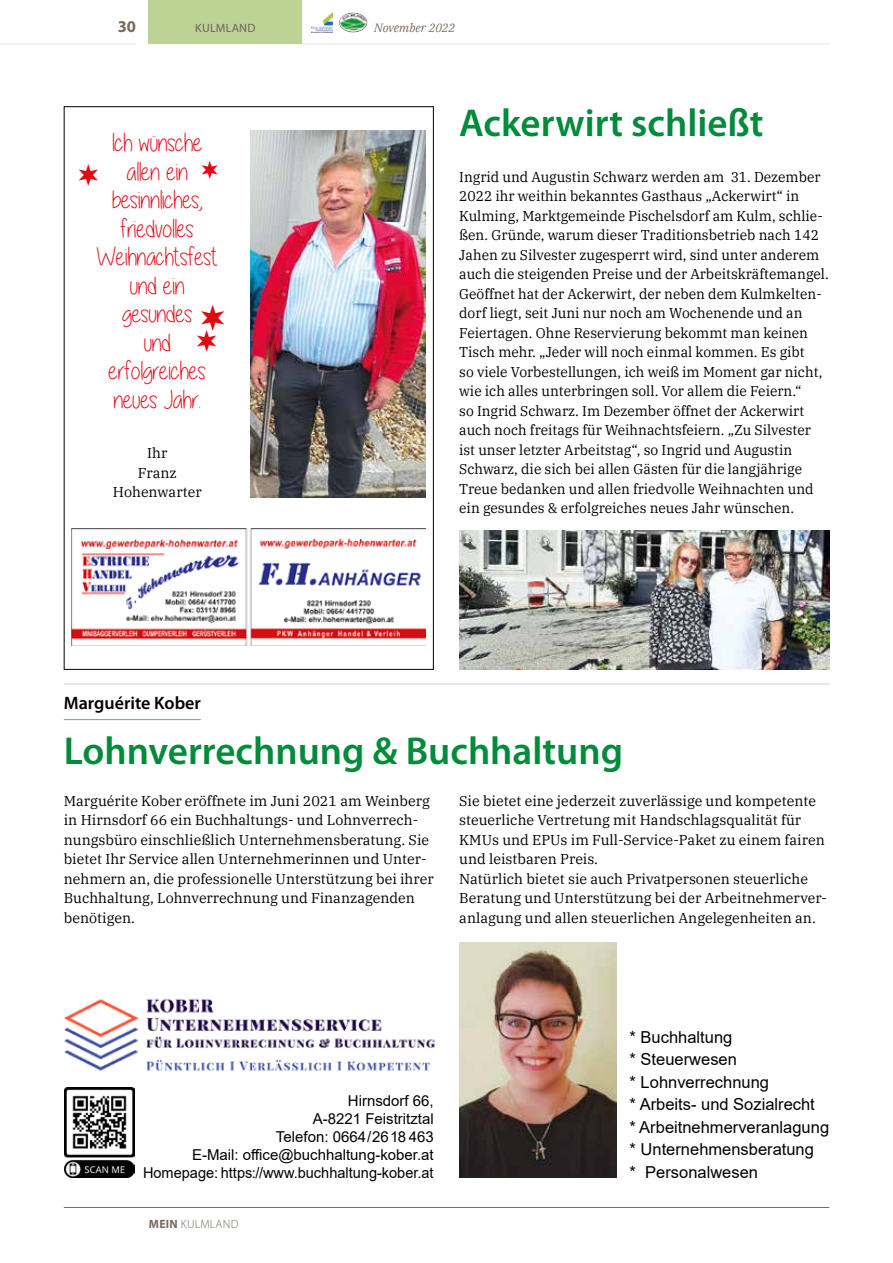
<style>
.page{position:relative;width:893px;height:1263px;background:#fff}
.page>*{position:absolute;margin:0;border:0;box-sizing:border-box;transform-origin:0 0}
.t1{font:600 39px "Myriad Pro";color:#008b3b}
.t2{font:25.5px/28.5px "Alittlesunshine";color:#e30613;text-align:center}
.t3{font:600 18px "Myriad Pro";color:#000}
.t4{font:16.5px/22.5px "Arial";color:#000}
.t5{font:700 16.5px "Myriad Pro";color:#766a60}
.t6{font:15px/18px "Arial";color:#000;text-align:right}
.t7{font:14.25px/19.5px "IBM Plex Serif";color:#000}
.t8{font:300 12px "Myriad Pro";letter-spacing:.02em;color:#766a60}
.t9{font:italic 12px "IBM Plex Serif";color:#766a60}
.t10{font:12px "Myriad Pro";letter-spacing:.02em;color:#70635d}
.s1{font-weight:700}
</style>
<div class="page">
<hr style="left:302px;top:43px;width:527px;height:1px;background:#ede6e3">
<hr style="left:0;top:43px;width:136px;height:1px;background:#ede6e3">
<hr style="left:64px;top:1207px;width:765px;height:1px;background:#766a60">
<img style="left:311px;top:13px;width:21px;height:20px">
<svg style="left:340px;top:13px;width:13px;height:7px"></svg>
<div style="left:149px;top:0;width:153px;height:44px;background:#bcd395"></div>
<img style="left:459px;top:530px;width:370px;height:140px">
<img style="left:251px;top:131px;width:175px;height:366px">
<img style="left:72px;top:529px;width:354px;height:116px">
<img style="left:64px;top:998px;width:371px;height:73px">
<hr style="left:64px;top:684px;width:765px;height:1px;background:#decec8">
<img style="left:459px;top:943px;width:158px;height:235px">
<img style="left:65px;top:1087px;width:70px;height:91px">
<hr style="left:64px;top:719px;width:137px;height:1px;background:#76b82a">
<p class="t5" style="left:118px;top:16px;width:20px">30</p>
<p class="t10" style="left:195px;top:21px;width:62px">KULMLAND</p>
<p class="t9" style="left:374px;top:19px;width:82px">November 2022</p>
<h2 class="t2" style="left:97px;top:129px;width:123px">Ich wünsche allen ein besinnliches, friedvolles<br>Weihnachtsfest und ein gesundes<br>und erfolgreiches neues Jahr.</h2>
<p class="t7" style="left:113px;top:442px;width:90px;text-align:center">Ihr<br>Franz<br>Hohenwarter</p>
<p class="t3" style="left:64px;top:691px;width:139px">Marguérite Kober</p>
<h1 class="t1" style="left:459px;top:98px;width:306px">Ackerwirt schließt</h1>
<p class="t7" style="left:459px;top:166px;width:371px">Ingrid und Augustin Schwarz werden am 31. Dezember 2022 ihr weithin bekanntes Gasthaus „Ackerwirt“ in Kulming, Marktgemeinde Pischelsdorf am Kulm, schlie&shy;ßen. Gründe, warum dieser Traditionsbetrieb nach 142<br>Jahen zu Silvester zugesperrt wird, sind unter anderem auch die steigenden Preise und der Arbeitskräftemangel.<br>Geöffnet hat der Ackerwirt, der neben dem Kulmkelten&shy;dorf liegt, seit Juni nur noch am Wochenende und an Feiertagen. Ohne Reservierung bekommt man keinen Tisch mehr. „Jeder will noch einmal kommen. Es gibt<br>so viele Vorbestellungen, ich weiß im Moment gar nicht, wie ich alles unterbringen soll. Vor allem die Feiern.“<br>so Ingrid Schwarz. Im Dezember öffnet der Ackerwirt auch noch freitags für Weihnachtsfeiern. „Zu Silvester ist unser letzter Arbeitstag“, so Ingrid und Augustin Schwarz, die sich bei allen Gästen für die langjährige Treue bedanken und allen friedvolle Weihnachten und ein gesundes &amp; erfolgreiches neues Jahr wünschen.</p>
<h1 class="t1" style="left:64px;top:726px;width:561px">Lohnverrechnung &amp; Buchhaltung</h1>
<p class="t7" style="left:64px;top:790px;width:371px">Marguérite Kober eröffnete im Juni 2021 am Weinberg in Hirnsdorf 66 ein Buchhaltungs- und Lohnverrech&shy;nungsbüro einschließlich Unternehmensberatung. Sie bietet Ihr Service allen Unternehmerinnen und Unter&shy;nehmern an, die professionelle Unterstützung bei ihrer Buchhaltung, Lohnverrechnung und Finanzagenden benötigen.</p>
<p class="t7" style="left:459px;top:790px;width:369px">Sie bietet eine jederzeit zuverlässige und kompetente steuerliche Vertretung mit Handschlagsqualität für KMUs und EPUs im Full-Service-Paket zu einem fairen und leistbaren Preis.<br>Natürlich bietet sie auch Privatpersonen steuerliche Beratung und Unterstützung bei der Arbeitnehmerver&shy;anlagung und allen steuerlichen Angelegenheiten an.</p>
<p class="t6" style="left:143px;top:1091px;width:292px">Hirnsdorf 66,<br>A-8221 Feistritztal<br>Telefon: 0664/2618 463<br>E-Mail: office@buchhaltung-kober.at<br>Homepage: https://www.buchhaltung-kober.at</p>
<p class="t8" style="left:149px;top:1216px;width:91px"><span class="s1">MEIN</span> KULMLAND</p>
<p class="t4" style="left:630px;top:1026px;width:201px">* Buchhaltung<br>* Steuerwesen<br>* Lohnverrechnung<br>* Arbeits- und Sozialrecht<br>* Arbeitnehmerveranlagung * Unternehmensberatung<br>* Personalwesen</p>
</div>
